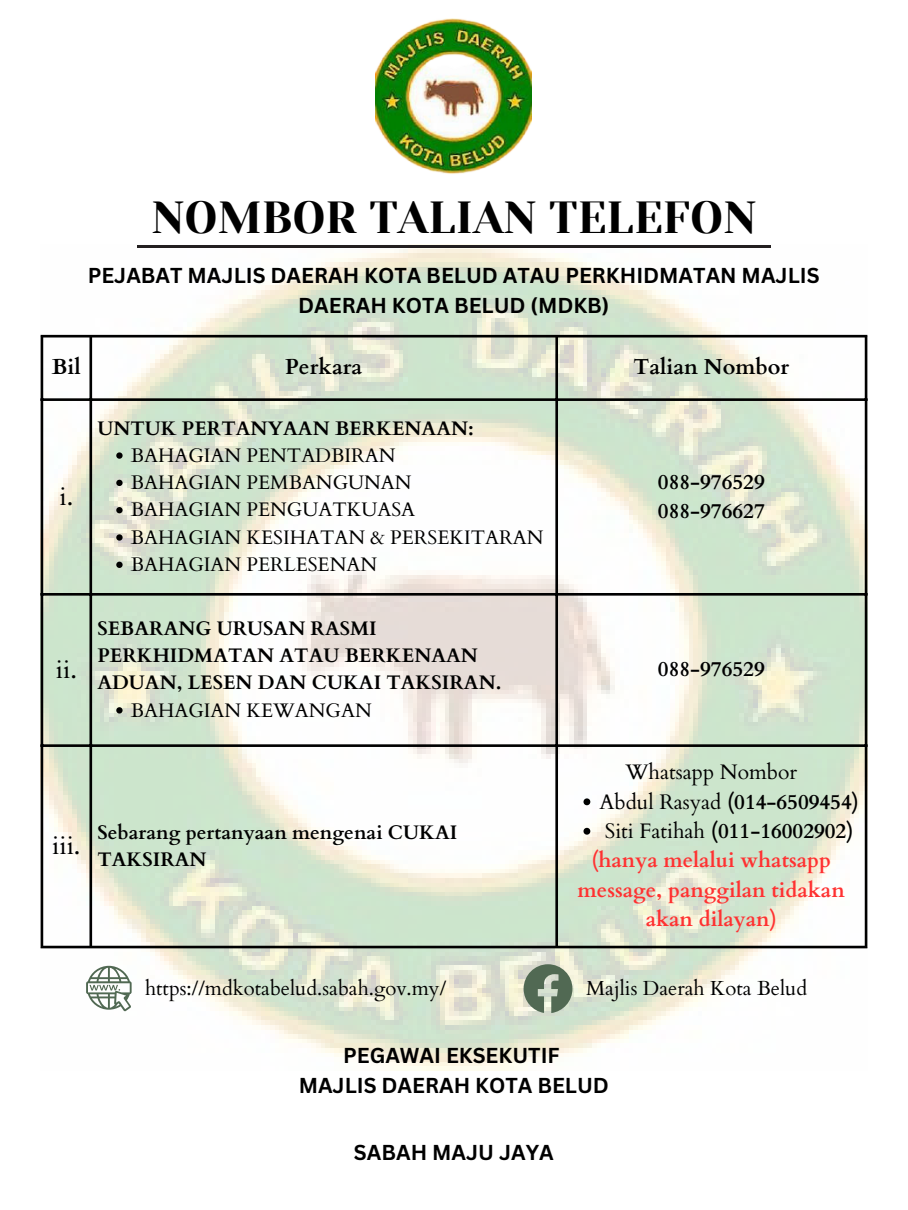
<style>
.page{position:relative;width:908px;height:1210px;background:#fff}
.page>*{position:absolute;margin:0;border:0;box-sizing:border-box;transform-origin:0 0}
.t1{font:44.8px "Yeseva One";color:#000}
.t2{font:25.87px "Cardo";color:#000}
.t3{font:700 21.7px "Cardo";color:#000}
.t4{font:700 21px/29.4px "Canva Sans";color:#000;text-align:center}
.t5{font:700 21px "Cardo";color:#000}
.t6{font:700 21px/29.4px "Cardo";color:#ff3131;text-align:center}
.t7{font:21px "Cardo";color:#000}
.t8{font:20.3px "Cardo";color:#000}
.t9{font:700 19.6px/27.3px "Cardo";color:#000}
.t10{font:19.6px "Cardo";color:#000}
.s1{font-weight:400}
</style>
<div class="page">
<img style="left:376px;top:18px;width:156px;height:156px">
<img style="left:41px;top:244px;width:826px;height:827px">
<svg style="left:116px;top:452px;width:6px;height:7px"></svg>
<svg style="left:116px;top:480px;width:6px;height:6px"></svg>
<svg style="left:116px;top:507px;width:6px;height:6px"></svg>
<svg style="left:116px;top:534px;width:6px;height:6px"></svg>
<svg style="left:116px;top:561px;width:6px;height:7px"></svg>
<svg style="left:116px;top:707px;width:6px;height:6px"></svg>
<svg style="left:583px;top:798px;width:7px;height:7px"></svg>
<svg style="left:583px;top:828px;width:7px;height:6px"></svg>
<hr style="left:41px;top:337px;width:2px;height:608px;background:#000">
<hr style="left:89px;top:337px;width:3px;height:608px;background:#000">
<hr style="left:555px;top:337px;width:3px;height:608px;background:#000">
<hr style="left:864px;top:337px;width:3px;height:608px;background:#000">
<hr style="left:41px;top:335px;width:826px;height:2px;background:#000">
<hr style="left:41px;top:398px;width:826px;height:3px;background:#000">
<hr style="left:41px;top:593px;width:826px;height:2px;background:#000">
<hr style="left:41px;top:744px;width:826px;height:3px;background:#000">
<hr style="left:41px;top:945px;width:826px;height:3px;background:#000">
<hr style="left:137px;top:245px;width:633px;height:2px;background:#231f20">
<svg style="left:86px;top:965px;width:46px;height:46px"></svg>
<svg style="left:523px;top:964px;width:49px;height:49px;background:#879884"></svg>
<p class="t1" style="left:151px;top:192px;width:606px">NOMBOR TALIAN TELEFON</p>
<p class="t4" style="left:88px;top:260px;width:733px">PEJABAT MAJLIS DAERAH KOTA BELUD ATAU PERKHIDMATAN MAJLIS<br>DAERAH KOTA BELUD (MDKB)</p>
<p class="t3" style="left:52px;top:353px;width:30px">Bil</p>
<p class="t3" style="left:285px;top:353px;width:79px">Perkara</p>
<p class="t3" style="left:633px;top:353px;width:157px">Talian Nombor</p>
<p class="t2" style="left:59px;top:479px;width:15px">i.</p>
<p class="t9" style="left:97px;top:415px;width:378px">UNTUK PERTANYAAN BERKENAAN:</p>
<p class="t10" style="left:131px;top:442px;width:266px">BAHAGIAN PENTADBIRAN</p>
<p class="t10" style="left:131px;top:470px;width:282px">BAHAGIAN PEMBANGUNAN</p>
<p class="t10" style="left:131px;top:497px;width:286px">BAHAGIAN PENGUATKUASA</p>
<p class="t10" style="left:131px;top:524px;width:414px">BAHAGIAN KESIHATAN &amp; PERSEKITARAN</p>
<p class="t10" style="left:131px;top:552px;width:248px">BAHAGIAN PERLESENAN</p>
<p class="t5" style="left:657px;top:468px;width:108px">088-976529</p>
<p class="t5" style="left:657px;top:497px;width:108px">088-976627</p>
<p class="t2" style="left:56px;top:652px;width:23px">ii.</p>
<p class="t9" style="left:97px;top:615px;width:405px">SEBARANG URUSAN RASMI<br>PERKHIDMATAN ATAU BERKENAAN<br>ADUAN, LESEN DAN CUKAI TAKSIRAN.</p>
<p class="t10" style="left:131px;top:697px;width:242px">BAHAGIAN KEWANGAN</p>
<p class="t2" style="left:52px;top:828px;width:30px">iii.</p>
<p class="t9" style="left:97px;top:819px;width:361px">Sebarang pertanyaan mengenai CUKAI<br>TAKSIRAN</p>
<p class="t8" style="left:145px;top:974px;width:302px">https://mdkotabelud.sabah.gov.my/</p>
<p class="t5" style="left:657px;top:655px;width:108px">088-976529</p>
<p class="t7" style="left:625px;top:758px;width:173px">Whatsapp Nombor</p>
<p class="t5" style="left:599px;top:788px;width:261px"><span class="s1">Abdul Rasyad</span> (014-6509454)</p>
<p class="t5" style="left:604px;top:817px;width:250px"><span class="s1">Siti Fatihah</span> (011-16002902)</p>
<p class="t6" style="left:577px;top:846px;width:269px">(hanya melalui whatsapp message, panggilan tidakan akan dilayan)</p>
<p class="t8" style="left:586px;top:974px;width:222px">Majlis Daerah Kota Belud</p>
<p class="t4" style="left:343px;top:1040px;width:218px">PEGAWAI EKSEKUTIF</p>
<p class="t4" style="left:298px;top:1069px;width:312px">MAJLIS DAERAH KOTA BELUD</p>
<p class="t4" style="left:354px;top:1137px;width:201px">SABAH MAJU JAYA</p>
</div>
